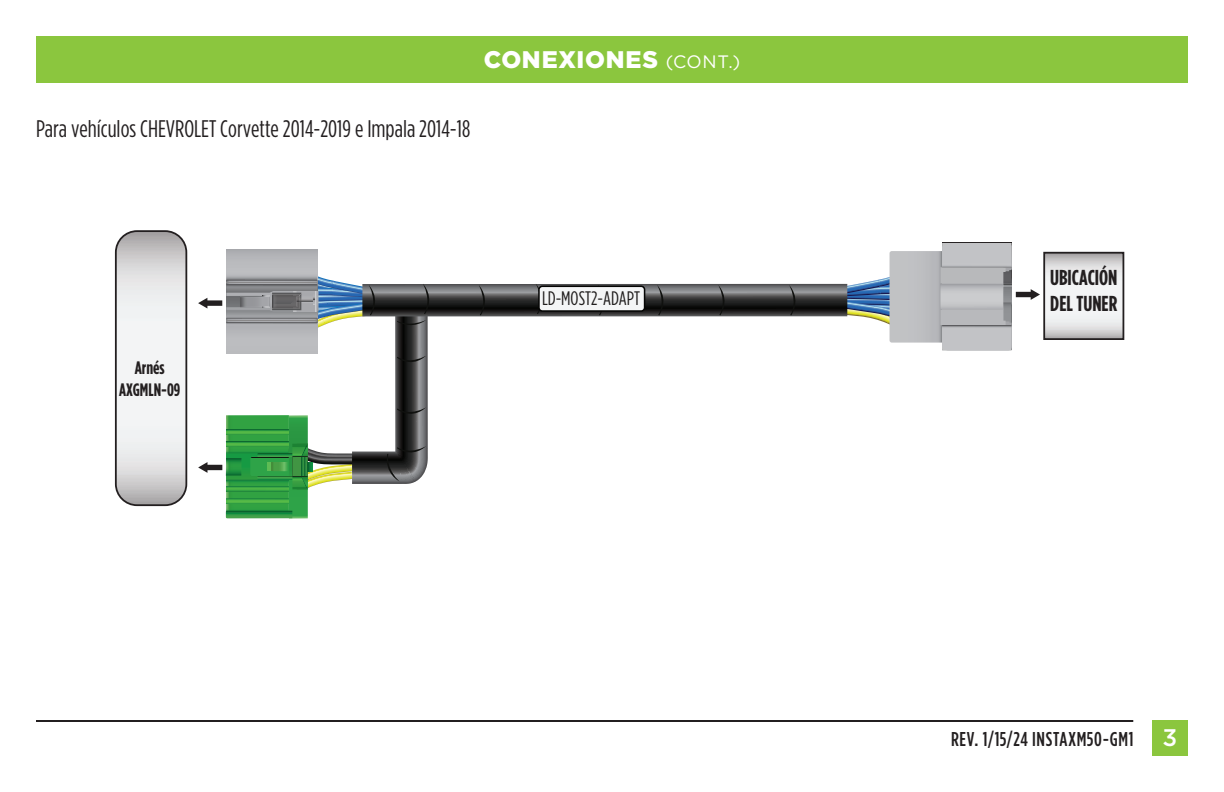
<style>
.page{position:relative;width:1224px;height:792px;background:#fff}
.page>*{position:absolute;margin:0;border:0;box-sizing:border-box;transform-origin:0 0}
.t1{font:24px "Gotham Condensed";color:#231f20}
.t2{font:900 24px "Gotham";letter-spacing:.03em;color:#fff}
.t3{font:700 21.6px/26px "Gotham Condensed";color:#231f20}
.t4{font:500 20px "Gotham Condensed";letter-spacing:.035em;color:#231f20}
.t5{font:19.6px "Gotham Condensed";color:#211e1e}
.t6{font:700 18px/21.6px "Gotham Condensed";color:#231f20;text-align:center}
.s1{font-weight:400;font-size:18px}
.s2{font-family:"Gotham";font-size:24px;color:#fff}
</style>
<div class="page">
<div style="left:36px;top:36px;width:1152px;height:46px;background:#8bc63e"></div>
<div style="left:1152px;top:720px;width:36px;height:36px;background:#8bc63e"></div>
<hr style="left:36px;top:720px;width:1097px;height:2px;background:#231f20">
<svg style="left:118px;top:233px;width:68px;height:271px"></svg>
<div style="left:115px;top:230px;width:72px;height:276px;border:2px solid #231f20;border-radius:21px"></div>
<div style="left:1016px;top:292px;width:16px;height:5px;background:#231f20"></div>
<svg style="left:1031px;top:289px;width:9px;height:11px"></svg>
<div style="left:206px;top:300px;width:16px;height:6px;background:#231f20"></div>
<svg style="left:198px;top:298px;width:9px;height:11px"></svg>
<div style="left:206px;top:465px;width:16px;height:5px;background:#231f20"></div>
<svg style="left:198px;top:462px;width:9px;height:11px"></svg>
<svg style="left:226px;top:243px;width:786px;height:275px"></svg>
<div style="left:539px;top:286px;width:106px;height:25px;background:#f4f5f6;border-radius:3px"></div>
<div style="left:538px;top:286px;width:107px;height:26px;border:2px solid #050504;border-radius:3px"></div>
<svg style="left:1046px;top:255px;width:75px;height:82px"></svg>
<div style="left:1043px;top:252px;width:81px;height:88px;border:2px solid #231f20"></div>
<p class="t2" style="left:484px;top:46px;width:258px">CONEXIONES <span class="s1">(CONT.)</span></p>
<p class="t1" style="left:36px;top:116px;width:436px">Para vehículos CHEVROLET Corvette 2014-2019 e Impala 2014-18</p>
<p class="t6" style="left:119px;top:356px;width:63px">Arnés<br>AXGMLN-09</p>
<p class="t5" style="left:542px;top:288px;width:99px">LD-MOST2-ADAPT</p>
<p class="t3" style="left:1050px;top:264px;width:69px">UBICACIÓN<br>DEL TUNER</p>
<p class="t4" style="left:951px;top:728px;width:228px">REV. 1/15/24 INSTAXM50-GM1 <span class="s2">3</span></p>
</div>
